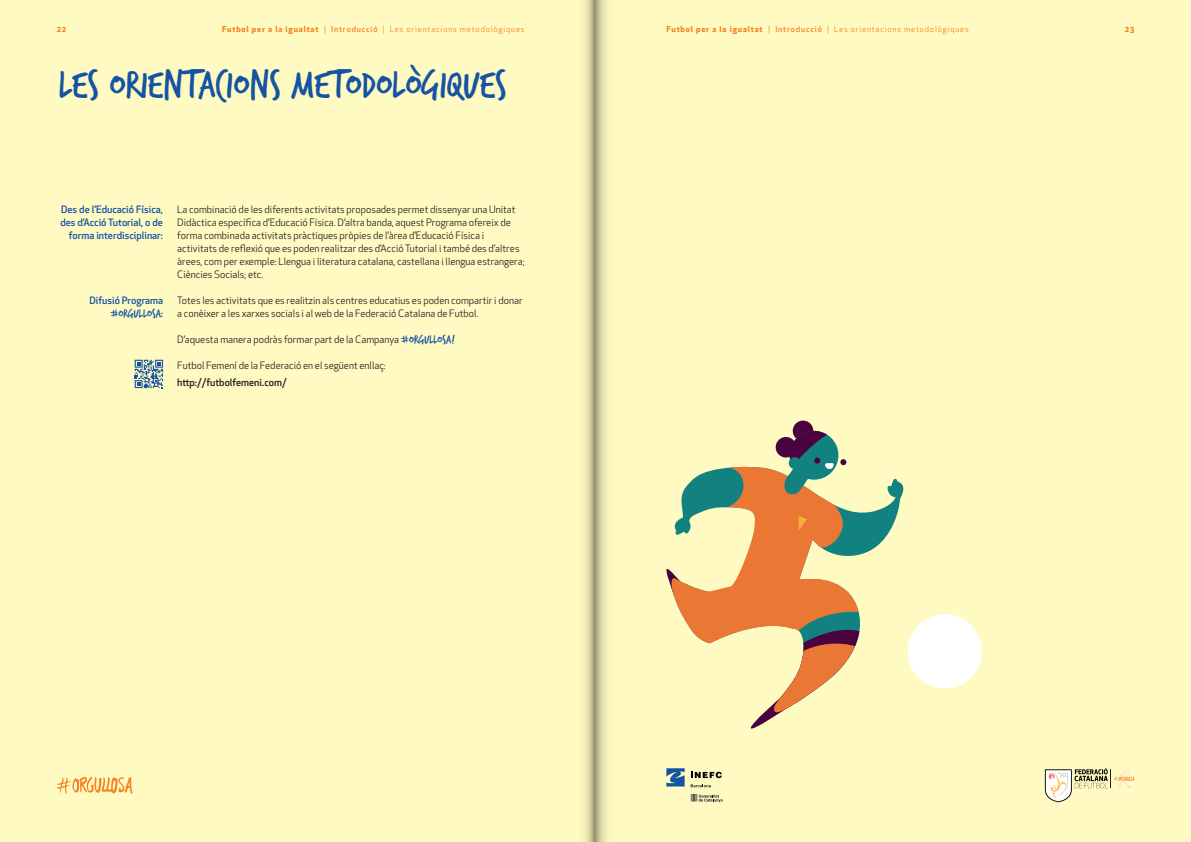
<style>
.page{position:relative;width:1191px;height:842px;background:#fff}
.page>*{position:absolute;margin:0;border:0;box-sizing:border-box;transform-origin:0 0}
.Headline_Gradient{font:42px "Trash Hand";color:#1553a4}
.Headline_-_Glober_9{font:13px "Trash Hand";color:#1553a4}
.Headline_-_Glober_9-2{font:10px/13px "Apex New";color:#231f20}
.Headline_-_Glober_9-3{font:500 10px/13px "Apex New";color:#1553a4;text-align:right}
.Footer_-_Glober_6_12{font:8px "Apex New";letter-spacing:.1em;color:#f58220}
.t1{font:700 8px "Apex New";color:#f58220}
.s1{font-weight:700}
.s2{font-weight:500}
.s3{font-family:"Nanum Pen"}
.s4{font-family:"Apex New";font-weight:500;font-size:10px}
.s5{font-family:"Nanum Pen";font-size:13px;color:#1553a4}
.s6{font-family:"Trash Hand";font-size:13px;color:#1553a4}
</style>
<div class="page">
<div style="left:0;top:0;width:595px;height:842px;background:#fffac1"></div>
<div style="left:595px;top:0;width:596px;height:842px;background:#fffac1"></div>
<svg style="left:690px;top:794px;width:32px;height:8px"></svg>
<svg style="left:690px;top:784px;width:21px;height:3px"></svg>
<svg style="left:691px;top:772px;width:31px;height:6px"></svg>
<svg style="left:666px;top:768px;width:18px;height:18px"></svg>
<svg style="left:859px;top:499px;width:41px;height:135px"></svg>
<div style="left:907px;top:614px;width:75px;height:74px;background:#fff;border-radius:50%"></div>
<svg style="left:887px;top:478px;width:16px;height:21px"></svg>
<div style="left:792px;top:421px;width:21px;height:20px;background:#4a033f;border-radius:50%"></div>
<svg style="left:666px;top:431px;width:193px;height:298px"></svg>
<svg style="left:135px;top:360px;width:28px;height:28px"></svg>
<svg style="left:57px;top:776px;width:76px;height:18px"></svg>
<svg style="left:1044px;top:768px;width:90px;height:34px"></svg>
<svg style="left:584px;top:0;width:23px;height:842px"></svg>
<p class="t1" style="left:57px;top:23px;width:11px">22</p>
<p class="Footer_-_Glober_6_12" style="left:222px;top:24px;width:304px"><span class="s1">Futbol per a la igualtat</span> | <span class="s2">Introducció</span> | Les orientacions metodològiques</p>
<p class="Footer_-_Glober_6_12" style="left:666px;top:24px;width:304px"><span class="s1">Futbol per a la igualtat</span> | <span class="s2">Introducció</span> | Les orientacions metodològiques</p>
<p class="t1" style="left:1124px;top:23px;width:11px">23</p>
<p class="Headline_Gradient" style="left:59px;top:64px;width:449px">LES ORIENTACIONS METODOLÒGIQUES</p>
<p class="Headline_-_Glober_9-3" style="left:60px;top:202px;width:104px">Des de l’Educació Física, des d’Acció Tutorial, o de forma interdisciplinar:</p>
<p class="Headline_-_Glober_9-3" style="left:89px;top:293px;width:75px">Difusió Programa</p>
<p class="Headline_-_Glober_9" style="left:110px;top:307px;width:54px"><span class="s3">#</span>ORGULLOSA<span class="s4">:</span></p>
<p class="Headline_-_Glober_9-2" style="left:177px;top:203px;width:349px">La combinació de les diferents activitats proposades permet dissenyar una Unitat Didàctica específica d’Educació Física. D’altra banda, aquest Programa ofereix de forma combinada activitats pràctiques pròpies de l’àrea d’Educació Física i activitats de reflexió que es poden realitzar des d’Acció Tutorial i també des d’altres àrees, com per exemple: Llengua i literatura catalana, castellana i llengua estrangera; Ciències Socials; etc.</p>
<p class="Headline_-_Glober_9-2" style="left:177px;top:294px;width:347px">Totes les activitats que es realitzin als centres educatius es poden compartir i donar a conèixer a les xarxes socials i al web de la Federació Catalana de Futbol.</p>
<p class="Headline_-_Glober_9-2" style="left:177px;top:333px;width:279px">D’aquesta manera podràs formar part de la Campanya <span class="s5">#</span><span class="s6">ORGULLOSA!</span></p>
<p class="Headline_-_Glober_9-2" style="left:177px;top:357px;width:210px;line-height:17px">Futbol Femení de la Federació en el següent enllaç: <span class="s2">http://futbolfemeni.com/</span></p>
</div>
